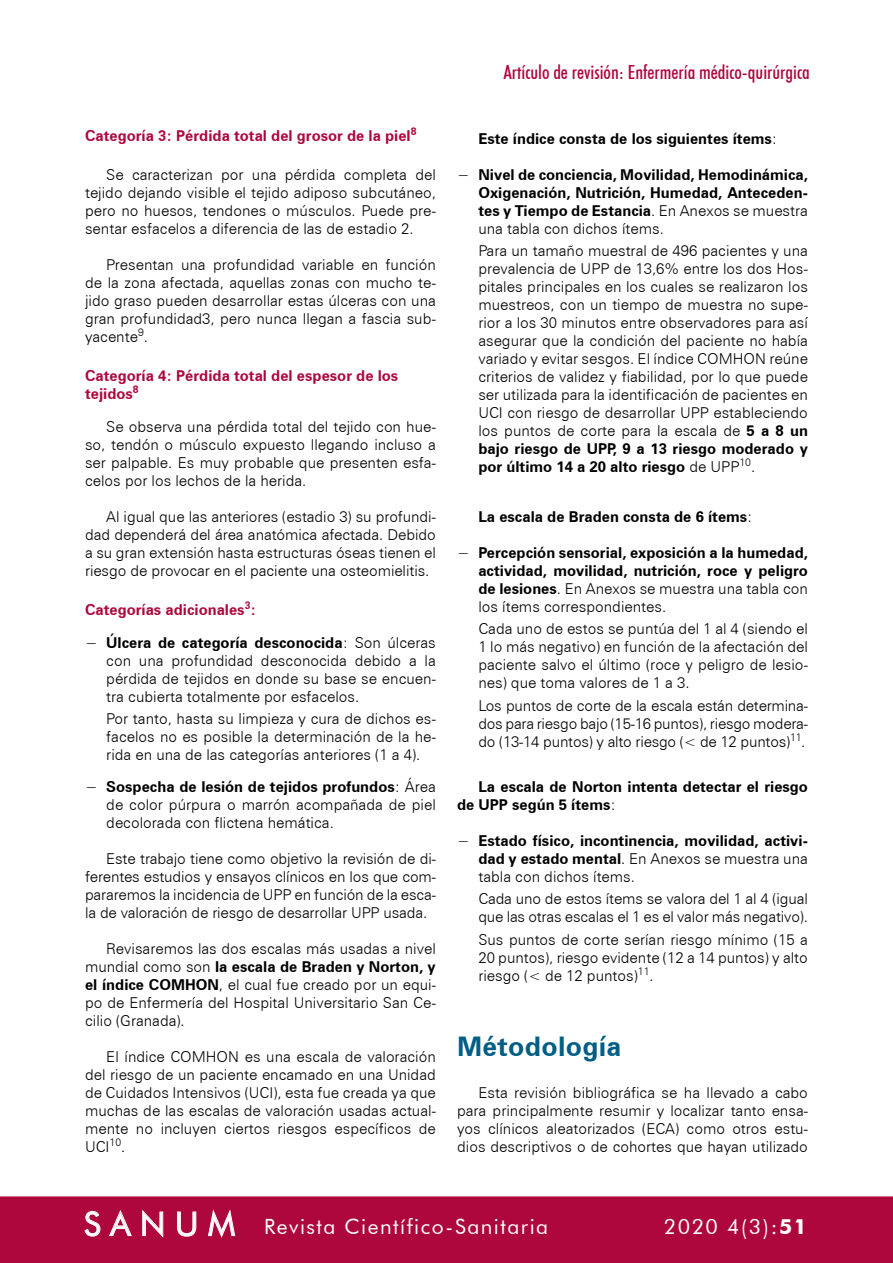
<style>
.page{position:relative;width:893px;height:1263px;background:#fff}
.page>*{position:absolute;margin:0;border:0;box-sizing:border-box;transform-origin:0 0}
.t1{font:33px "Futura BT";letter-spacing:.28em;color:#fff}
.t2{font:700 27px "Zurich BT";letter-spacing:.01em;color:#005e85}
.t3{font:21px "Futura BT";letter-spacing:.07em;color:#fff}
.t4{font:500 condensed 19.5px "Futura BT";color:#ad073d}
.t5{font:300 15px/18px "Zurich BT";color:#000;text-align:justify}
.t6{font:700 15px/18px "Zurich BT";color:#000;text-align:justify}
.t7{font:700 15px/18px "Zurich BT";color:#ad073d}
.s1{color:#ad073d}
.s2{font-weight:300}
.s3{font-weight:700}
</style>
<div class="page">
<div style="left:0;top:1197px;width:893px;height:66px;background:#ad073d"></div>
<p class="t7" style="left:85px;top:127px;width:333px">Categoría 3: Pérdida total del grosor de la piel<sup>8</sup></p>
<p class="t5" style="left:85px;top:166px;width:352px;text-indent:21px">Se caracterizan por una pérdida completa del tejido dejando visible el tejido adiposo subcutáneo, pero no huesos, tendones o músculos. Puede pre&shy;sentar esfacelos a diferencia de las de estadio 2.</p>
<p class="t5" style="left:85px;top:256px;width:352px;text-indent:21px">Presentan una profundidad variable en función de la zona afectada, aquellas zonas con mucho te&shy;jido graso pueden desarrollar estas úlceras con una gran profundidad3, pero nunca llegan a fascia sub&shy;yacente<sup>9</sup>.</p>
<p class="t7" style="left:85px;top:367px;width:315px">Categoría 4: Pérdida total del espesor de los tejidos<sup>8</sup></p>
<p class="t5" style="left:85px;top:418px;width:352px;text-indent:21px">Se observa una pérdida total del tejido con hue&shy;so, tendón o músculo expuesto llegando incluso a ser palpable. Es muy probable que presenten esfa&shy;celos por los lechos de la herida.</p>
<p class="t5" style="left:85px;top:508px;width:352px;text-indent:21px">Al igual que las anteriores (estadio 3) su profundi&shy;dad dependerá del área anatómica afectada. Debido a su gran extensión hasta estructuras óseas tienen el riesgo de provocar en el paciente una osteomielitis.</p>
<p class="t6" style="left:85px;top:593px;width:352px;line-height:32.7px"><span class="s1">Categorías adicionales</span><sup>3</sup><span class="s1">:<br></span><span class="s2">−</span> Úlcera de categoría desconocida<span class="s2">: Son úlceras</span></p>
<p class="t5" style="left:106px;top:652px;width:331px">con una profundidad desconocida debido a la pérdida de tejidos en donde su base se encuen&shy;tra cubierta totalmente por esfacelos.</p>
<p class="t5" style="left:106px;top:710px;width:331px">Por tanto, hasta su limpieza y cura de dichos es&shy;facelos no es posible la determinación de la he&shy;rida en una de las categorías anteriores (1 a 4).</p>
<p class="t5" style="left:106px;top:778px;width:331px;text-indent:-21px">− <span class="s3">Sospecha de lesión de tejidos profundos</span>: Área de color púrpura o marrón acompañada de piel decolorada con flictena hemática.</p>
<p class="t5" style="left:85px;top:850px;width:352px;text-indent:21px">Este trabajo tiene como objetivo la revisión de di&shy;ferentes estudios y ensayos clínicos en los que com&shy;pararemos la incidencia de UPP en función de la esca&shy;la de valoración de riesgo de desarrollar UPP usada.</p>
<p class="t5" style="left:85px;top:940px;width:352px;text-indent:21px">Revisaremos las dos escalas más usadas a nivel mundial como son <span class="s3">la escala de Braden y Norton, y el índice COMHON</span>, el cual fue creado por un equi&shy;po de Enfermería del Hospital Universitario San Ce&shy;cilio (Granada).</p>
<p class="t5" style="left:85px;top:1048px;width:352px;text-indent:21px">El índice COMHON es una escala de valoración del riesgo de un paciente encamado en una Unidad de Cuidados Intensivos (UCI), esta fue creada ya que muchas de las escalas de valoración usadas actual&shy;mente no incluyen ciertos riesgos específicos de UCI<sup>10</sup>.</p>
<h3 class="t4" style="left:503px;top:60px;width:308px">Artículo de revisión: Enfermería médico-quirúrgica</h3>
<p class="t6" style="left:478px;top:130px;width:300px">Este índice consta de los siguientes ítems<span class="s2">:</span></p>
<p class="t6" style="left:478px;top:166px;width:331px;text-indent:-21px"><span class="s2">−</span> Nivel de conciencia, Movilidad, Hemodinámica, Oxigenación, Nutrición, Humedad, Anteceden&shy;tes y Tiempo de Estancia<span class="s2">. En Anexos se muestra una tabla con dichos ítems.</span></p>
<p class="t5" style="left:478px;top:242px;width:331px">Para un tamaño muestral de 496 pacientes y una prevalencia de UPP de 13,6% entre los dos Hos&shy;pitales principales en los cuales se realizaron los muestreos, con un tiempo de muestra no supe&shy;rior a los 30 minutos entre observadores para así asegurar que la condición del paciente no había variado y evitar sesgos. El índice COMHON reúne criterios de validez y fiabilidad, por lo que puede ser utilizada para la identificación de pacientes en UCI con riesgo de desarrollar UPP estableciendo los puntos de corte para la escala de <span class="s3">5 a 8 un bajo riesgo de UPP, 9 a 13 riesgo moderado y por último 14 a 20 alto riesgo</span> de UPP<sup>10</sup>.</p>
<p class="t6" style="left:478px;top:508px;width:276px">La escala de Braden consta de 6 ítems<span class="s2">:</span></p>
<p class="t6" style="left:478px;top:544px;width:331px;text-indent:-21px"><span class="s2">−</span> Percepción sensorial, exposición a la humedad, actividad, movilidad, nutrición, roce y peligro de lesiones<span class="s2">. En Anexos se muestra una tabla con los ítems correspondientes.</span></p>
<p class="t5" style="left:478px;top:620px;width:331px">Cada uno de estos se puntúa del 1 al 4 (siendo el 1 lo más negativo) en función de la afectación del paciente salvo el último (roce y peligro de lesio&shy;nes) que toma valores de 1 a 3.</p>
<p class="t5" style="left:478px;top:696px;width:331px">Los puntos de corte de la escala están determina&shy;dos para riesgo bajo (15-16 puntos), riesgo modera&shy;do (13-14 puntos) y alto riesgo (&lt; de 12 puntos)<sup>11</sup>.</p>
<p class="t6" style="left:457px;top:778px;width:352px;text-indent:21px">La escala de Norton intenta detectar el riesgo de UPP según 5 ítems<span class="s2">:</span></p>
<p class="t6" style="left:478px;top:832px;width:331px;text-indent:-21px"><span class="s2">−</span> Estado físico, incontinencia, movilidad, activi&shy;dad y estado mental<span class="s2">. En Anexos se muestra una tabla con dichos ítems.</span></p>
<p class="t5" style="left:478px;top:890px;width:331px">Cada uno de estos ítems se valora del 1 al 4 (igual que las otras escalas el 1 es el valor más negativo).</p>
<p class="t5" style="left:478px;top:930px;width:331px">Sus puntos de corte serían riesgo mínimo (15 a 20 puntos), riesgo evidente (12 a 14 puntos) y alto riesgo (&lt; de 12 puntos)<sup>11</sup>.</p>
<h2 class="t2" style="left:457px;top:1029px;width:166px">Métodología</h2>
<p class="t5" style="left:457px;top:1084px;width:352px;text-indent:21px">Esta revisión bibliográfica se ha llevado a cabo para principalmente resumir y localizar tanto ensa&shy;yos clínicos aleatorizados (ECA) como otros estu&shy;dios descriptivos o de cohortes que hayan utilizado</p>
<h1 class="t1" style="left:84px;top:1204px;width:153px">SANUM</h1>
<h3 class="t3" style="left:264px;top:1214px;width:285px">Revista Científico-Sanitaria</h3>
<h3 class="t3" style="left:664px;top:1214px;width:144px">2020 4(3):<span class="s3">51</span></h3>
</div>
